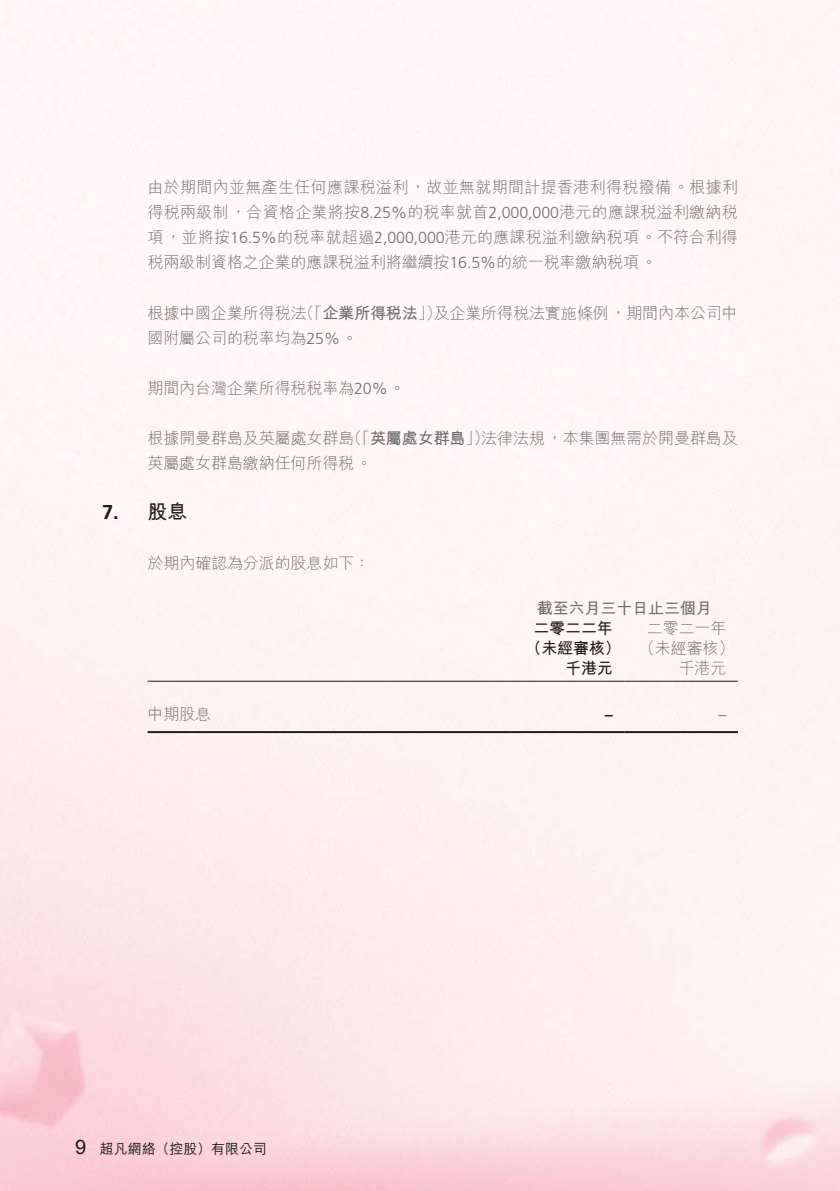
<style>
.page{position:relative;width:840px;height:1191px;background:#fff}
.page>*{position:absolute;margin:0;border:0;box-sizing:border-box;transform-origin:0 0}
.t1{font:700 20px "M Hei HK";color:#1c1c1b}
.t2{font:700 20px "Frutiger LT Std";color:#1c1c1b}
.t3{font:20px "Arial";color:#1c1c1b}
.t4{font:300 16px/25px "M Hei HK";letter-spacing:-.01em;color:#6f6f6f}
.t5{font:700 16px "M Hei HK";letter-spacing:-.005em;color:#6f6f6f}
.t6{font:700 16px "M Hei HK";letter-spacing:-.01em;color:#1c1c1b}
.t7{font:300 16px "Frutiger LT Std";color:#6f6f6f}
.t8{font:700 16px "Frutiger LT Std";color:#1c1c1b}
.t9{font:500 14px "M Hei HK";letter-spacing:-.01em;color:#1c1c1b}
.s1{font-family:"Frutiger LT Std"}
.s2{font-weight:300}
.s3{font-weight:300;color:#6f6f6f}
</style>
<div class="page">
<img style="left:0;top:0;width:839px;height:1191px">
<hr style="left:147px;top:680px;width:363px;height:1px;background:#1c1c1b">
<hr style="left:510px;top:680px;width:114px;height:1px;background:#1c1c1b">
<hr style="left:624px;top:680px;width:113px;height:1px;background:#1c1c1b">
<hr style="left:147px;top:731px;width:363px;height:2px;background:#1c1c1b">
<hr style="left:510px;top:731px;width:114px;height:2px;background:#1c1c1b">
<hr style="left:624px;top:731px;width:113px;height:2px;background:#1c1c1b">
<p class="t2" style="left:102px;top:500px;width:18px">7.</p>
<p class="t4" style="left:147px;top:174px;width:591px;text-align:justify">由於期間內並無產生任何應課稅溢利，故並無就期間計提香港利得稅撥備。根據利得稅兩級制，合資格企業將按<span class="s1">8.25%</span>的稅率就首<span class="s1">2,000,000</span>港元的應課稅溢利繳納稅項，並將按<span class="s1">16.5%</span>的稅率就超過<span class="s1">2,000,000</span>港元的應課稅溢利繳納稅項。不符合利得稅兩級制資格之企業的應課稅溢利將繼續按<span class="s1">16.5%</span>的統一稅率繳納稅項。</p>
<p class="t4" style="left:433px;top:299px;width:305px">及企業所得稅法實施條例，期間內本公司中</p>
<p class="t5" style="left:298px;top:301px;width:144px"><span class="s2">（「</span>企業所得稅法<span class="s2">」）</span></p>
<p class="t4" style="left:147px;top:299px;width:212px">根據中國企業所得稅法<br>國附屬公司的稅率均為<span class="s1">25%</span>。</p>
<p class="t4" style="left:147px;top:374px;width:259px">期間內台灣企業所得稅稅率為<span class="s1">20%</span>。</p>
<p class="t5" style="left:346px;top:426px;width:144px"><span class="s2">（「</span>英屬處女群島<span class="s2">」）</span></p>
<p class="t4" style="left:147px;top:424px;width:226px">根據開曼群島及英屬處女群島英屬處女群島繳納任何所得稅。</p>
<p class="t1" style="left:147px;top:497px;width:41px">股息</p>
<p class="t4" style="left:481px;top:424px;width:258px">法律法規，本集團無需於開曼群島及</p>
<p class="t4" style="left:147px;top:549px;width:224px">於期內確認為分派的股息如下：</p>
<p class="t4" style="left:147px;top:700px;width:65px">中期股息</p>
<p class="t5" style="left:536px;top:596px;width:176px">截至六月三十日止三個月</p>
<p class="t4" style="left:646px;top:614px;width:81px">二零二一年</p>
<p class="t6" style="left:533px;top:616px;width:81px">二零二二年</p>
<p class="t6" style="left:525px;top:636px;width:210px">（未經審核） <span class="s3">（未經審核(</span></p>
<p class="t4" style="left:678px;top:654px;width:49px">千港元</p>
<p class="t6" style="left:565px;top:656px;width:49px">千港元</p>
<p class="t8" style="left:604px;top:704px;width:9px">–</p>
<p class="t7" style="left:718px;top:705px;width:9px">–</p>
<p class="t3" style="left:75px;top:1132px;width:13px">9</p>
<p class="t9" style="left:100px;top:1138px;width:168px">超凡網絡（控股）有限公司</p>
</div>
